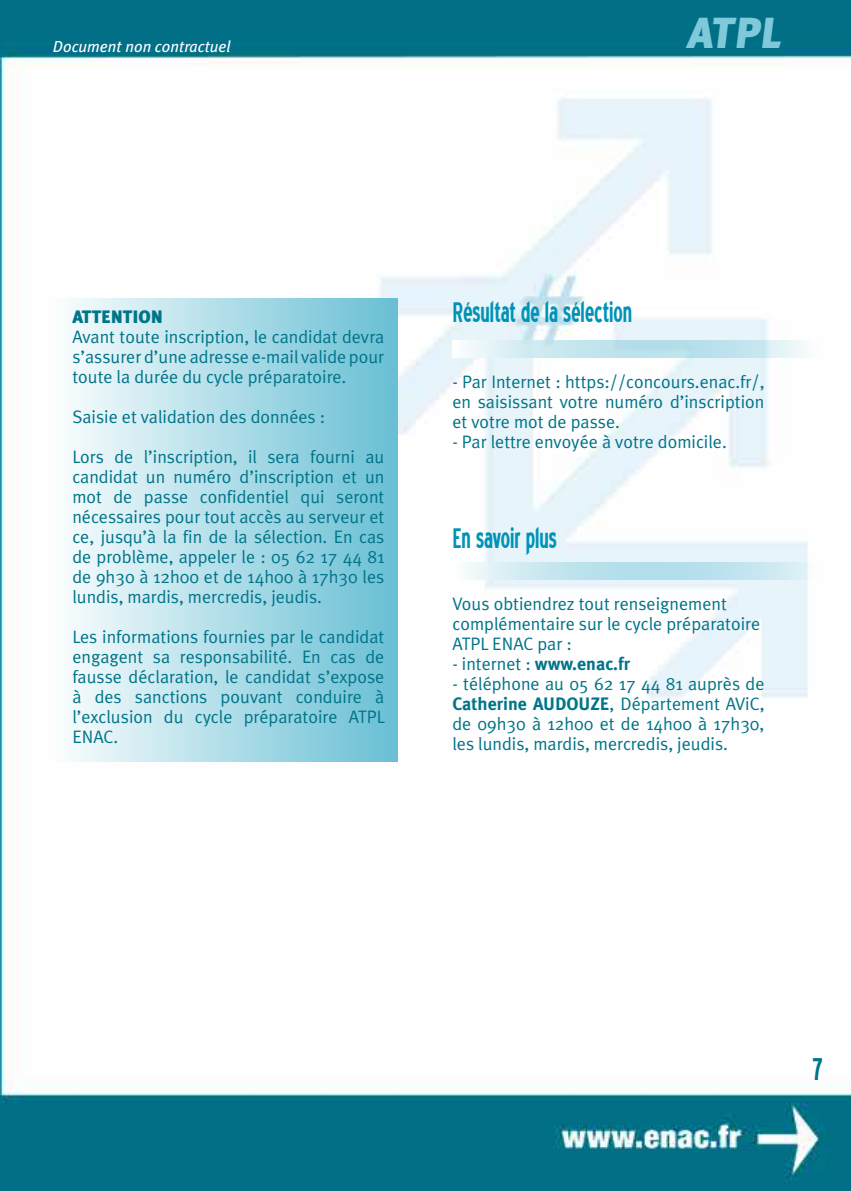
<style>
.page{position:relative;width:851px;height:1191px;background:#fff}
.page>*{position:absolute;margin:0;border:0;box-sizing:border-box;transform-origin:0 0}
.t1{font:900 43.4px "Meta Plus";color:#80c9db}
.t2{font:40px "Blue Highway Condensed";color:#007488}
.t3{font:36px "Blue Highway Condensed";color:#0093b7}
.t4{font:18px/20px "Meta Plus Normal";color:#007488;text-align:justify}
.t5{font:700 18px "Meta Plus";color:#007488}
.t6{font:900 18px "Meta Plus";letter-spacing:-.005em;color:#007488}
.t7{font:italic 16px "Meta Plus";color:#fff}
.s1{font-family:"Meta Plus Normal";font-weight:400}
.s2{font-family:"Meta Plus";font-weight:700}
</style>
<div class="page">
<img style="left:0;top:0;width:850px;height:1191px">
<svg style="left:452px;top:340px;width:367px;height:17px"></svg>
<svg style="left:451px;top:562px;width:367px;height:17px"></svg>
<div style="left:55px;top:298px;width:343px;height:463px;background:linear-gradient(to right,#fafdfe,#68bfd4)"></div>
<p class="t7" style="left:53px;top:37px;width:179px">Document non contractuel</p>
<h1 class="t1" style="left:686px;top:8px;width:101px">ATPL</h1>
<p class="t6" style="left:72px;top:306px;width:92px">ATTENTION</p>
<p class="t4" style="left:72px;top:327px;width:313px">Avant toute inscription, le candidat devra s’assurer d’une adresse e-mail valide pour toute la durée du cycle préparatoire.</p>
<p class="t4" style="left:72px;top:407px;width:254px">Saisie et validation des données :</p>
<p class="t4" style="left:72px;top:447px;width:313px">Lors de l’inscription, il sera fourni au candidat un numéro d’inscription et un mot de passe confidentiel qui seront nécessaires pour tout accès au serveur et ce, jusqu’à la fin de la sélection. En cas de problème, appeler le : 05 62 17 44 81 de 9h30 à 12h00 et de 14h00 à 17h30 les lundis, mardis, mercredis, jeudis.</p>
<p class="t4" style="left:72px;top:627px;width:314px">Les informations fournies par le candidat engagent sa responsabilité. En cas de fausse déclaration, le candidat s’expose à des sanctions pouvant conduire à l’exclusion du cycle préparatoire ATPL ENAC.</p>
<h3 class="t3" style="left:452px;top:296px;width:181px">Résultat de la sélection</h3>
<p class="t4" style="left:452px;top:372px;width:313px">- Par Internet : https://concours.enac.fr/, en saisissant votre numéro d’inscription et votre mot de passe.</p>
<p class="t4" style="left:452px;top:432px;width:276px">- Par lettre envoyée à votre domicile.</p>
<h3 class="t3" style="left:452px;top:522px;width:106px">En savoir plus</h3>
<p class="t4" style="left:452px;top:593px;width:309px;text-align:left">Vous obtiendrez tout renseignement complémentaire sur le cycle préparatoire<br>ATPL ENAC par :</p>
<p class="t5" style="left:452px;top:653px;width:179px"><span class="s1">- internet :</span> www.enac.fr</p>
<p class="t4" style="left:452px;top:673px;width:313px">- téléphone au 05 62 17 44 81 auprès de <span class="s2">Catherine AUDOUZE</span>, Département AViC, de 09h30 à 12h00 et de 14h00 à 17h30, les lundis, mardis, mercredis, jeudis.</p>
<h2 class="t2" style="left:812px;top:1052px;width:11px">7</h2>
</div>
